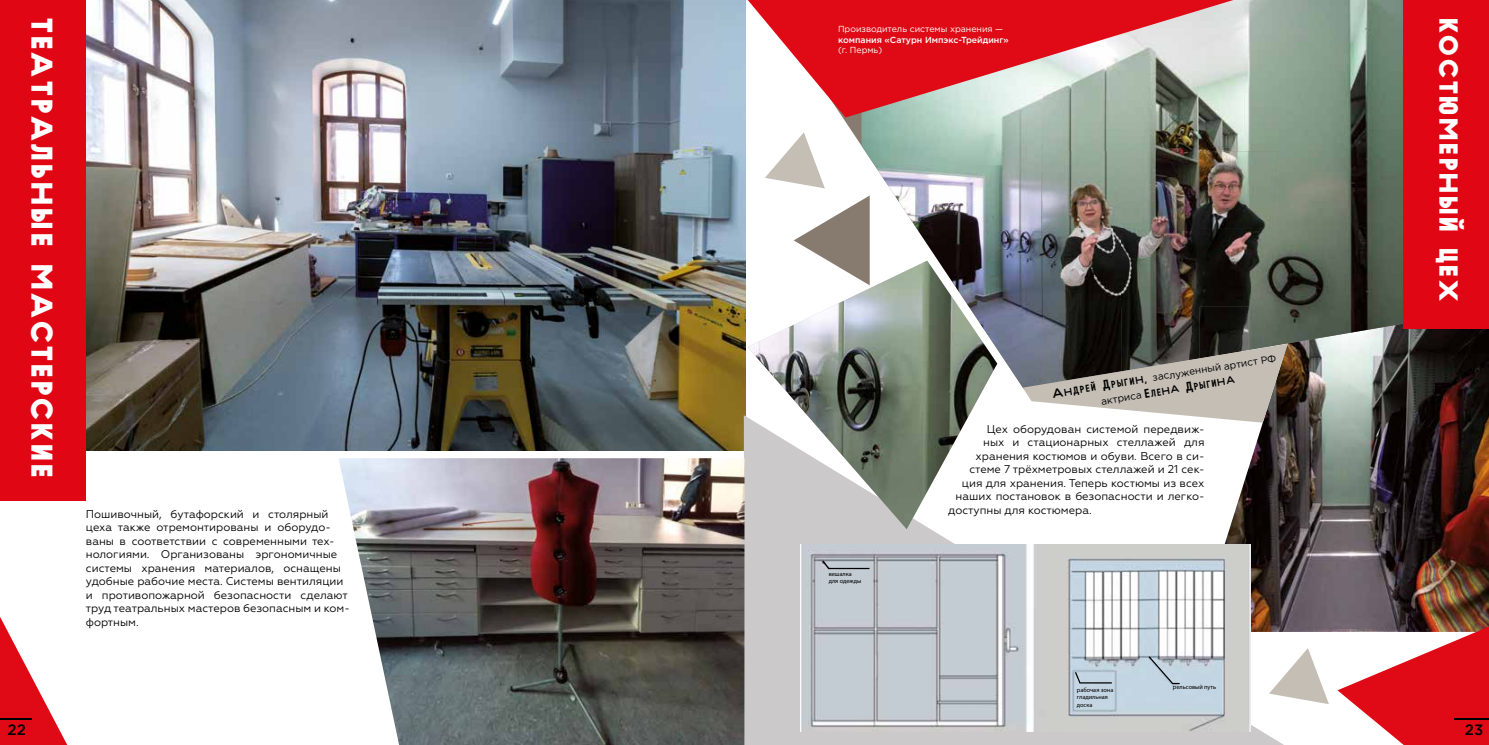
<style>
.page{position:relative;width:1489px;height:745px;background:#fff}
.page>*{position:absolute;margin:0;border:0;box-sizing:border-box;transform-origin:0 0}
.t1{font:700 30px "Lineatura";letter-spacing:.11em;color:#fff}
.t2{font:700 26.12px "Lineatura";letter-spacing:.11em;color:#fff}
.t3{font:500 15px "Gotham Pro";color:#000}
.t4{font:11.25px/13.5px "Geometria";color:#000}
.t5{font:10px "Gotham Pro";color:#000}
.t6{font:10px "Lineatura";color:#000}
.t7{font:8.75px "Gotham Pro";color:#fff}
.t8{font:500 8.75px "Gotham Pro";color:#fff}
.t9{font:6.25px/7.5px "Myriad Pro";color:#000}
.s1{font-family:"Lineatura";font-size:12.5px}
.s2{font-family:"Lineatura"}
.s3{font-family:"Gotham Pro"}
.s4{font-size:12.5px}
</style>
<div class="page">
<img style="left:1283px;top:328px;width:205px;height:303px">
<img style="left:86px;top:0;width:659px;height:450px">
<svg style="left:743px;top:415px;width:540px;height:329px"></svg>
<img style="left:861px;top:0;width:555px;height:388px">
<svg style="left:794px;top:195px;width:75px;height:65px"></svg>
<svg style="left:765px;top:132px;width:59px;height:56px"></svg>
<svg style="left:1268px;top:647px;width:60px;height:56px"></svg>
<svg style="left:1337px;top:626px;width:151px;height:118px"></svg>
<svg style="left:0;top:617px;width:67px;height:127px"></svg>
<svg style="left:748px;top:0;width:485px;height:117px;background:#d77073"></svg>
<div style="left:0;top:0;width:86px;height:500px;background:#e10613"></div>
<div style="left:1402px;top:0;width:86px;height:328px;background:#e10613"></div>
<img style="left:747px;top:260px;width:250px;height:269px">
<img style="left:339px;top:458px;width:405px;height:286px">
<img style="left:1043px;top:151px;width:234px;height:78px">
<img style="left:1043px;top:228px;width:228px;height:78px">
<img style="left:1043px;top:306px;width:78px;height:37px">
<img style="left:1121px;top:306px;width:78px;height:37px">
<img style="left:1199px;top:306px;width:66px;height:37px">
<svg style="left:1022px;top:343px;width:265px;height:79px;background:#9f9b96"></svg>
<div style="left:1464px;top:682px;width:24px;height:62px;background:#df0a15"></div>
<img style="left:800px;top:544px;width:450px;height:187px">
<svg style="left:822px;top:560px;width:47px;height:8px"></svg>
<svg style="left:1074px;top:671px;width:37px;height:12px"></svg>
<svg style="left:1148px;top:656px;width:31px;height:27px"></svg>
<hr style="left:0;top:718px;width:32px;height:1px;background:#000">
<hr style="left:1453px;top:718px;width:35px;height:1px;background:#000">
<h1 class="t1" style="left:65px;top:18px;width:460px;rotate:90deg">ТЕАТРАЛЬНЫЕ МАСТЕРСКИЕ</h1>
<h2 class="t2" style="left:1468px;top:18px;width:284px;rotate:90deg">КОСТЮМЕРНЫЙ ЦЕХ</h2>
<p class="t7" style="left:838px;top:24px;width:167px">Производитель системы хранения —</p>
<p class="t8" style="left:838px;top:35px;width:172px">компания «Сатурн Импэкс-Трейдинг»</p>
<p class="t7" style="left:838px;top:45px;width:46px">(г. Пермь)</p>
<p class="t5" style="left:1051px;top:387px;width:228px;rotate:-9deg"><span class="s1">а</span><span class="s2">ндрей</span> <span class="s1">д</span><span class="s2">рыгин,</span> заслуженный артист РФ</p>
<p class="t6" style="left:1099px;top:393px;width:136px;rotate:-9deg"><span class="s3">актриса</span> <span class="s4">е</span>лена <span class="s4">д</span>рыгина</p>
<p class="t4" style="left:986px;top:421px;width:219px">Цех оборудован системой передвиж-</p>
<p class="t4" style="left:983px;top:435px;width:223px">ных и стационарных стеллажей для</p>
<p class="t4" style="left:975px;top:448px;width:230px">хранения костюмов и обуви. Всего в си-</p>
<p class="t4" style="left:969px;top:462px;width:237px">стеме 7 трёхметровых стеллажей и 21 сек-</p>
<p class="t4" style="left:961px;top:475px;width:244px">ция для хранения. Теперь костюмы из всех</p>
<p class="t4" style="left:955px;top:489px;width:250px">наших постановок в безопасности и легко-</p>
<p class="t4" style="left:948px;top:502px;width:145px">доступны для костюмера.</p>
<p class="t4" style="left:86px;top:507px;width:265px">Пошивочный, бутафорский и столярный цеха также отремонтированы и оборудо&shy;ваны в соответствии с современными тех&shy;нологиями. Организованы эргономичные системы хранения материалов, оснащены удобные рабочие места. Системы вентиляции и противопожарной безопасности сделают труд театральных мастеров безопасным и ком&shy;фортным.</p>
<p class="t9" style="left:828px;top:569px;width:34px">вешалка для одежды</p>
<p class="t9" style="left:1076px;top:685px;width:38px">рабочая зона гладильная доска</p>
<p class="t9" style="left:1172px;top:682px;width:45px">рельсовый путь</p>
<h3 class="t3" style="left:8px;top:720px;width:20px">22</h3>
<h3 class="t3" style="left:1464px;top:720px;width:20px">23</h3>
</div>
